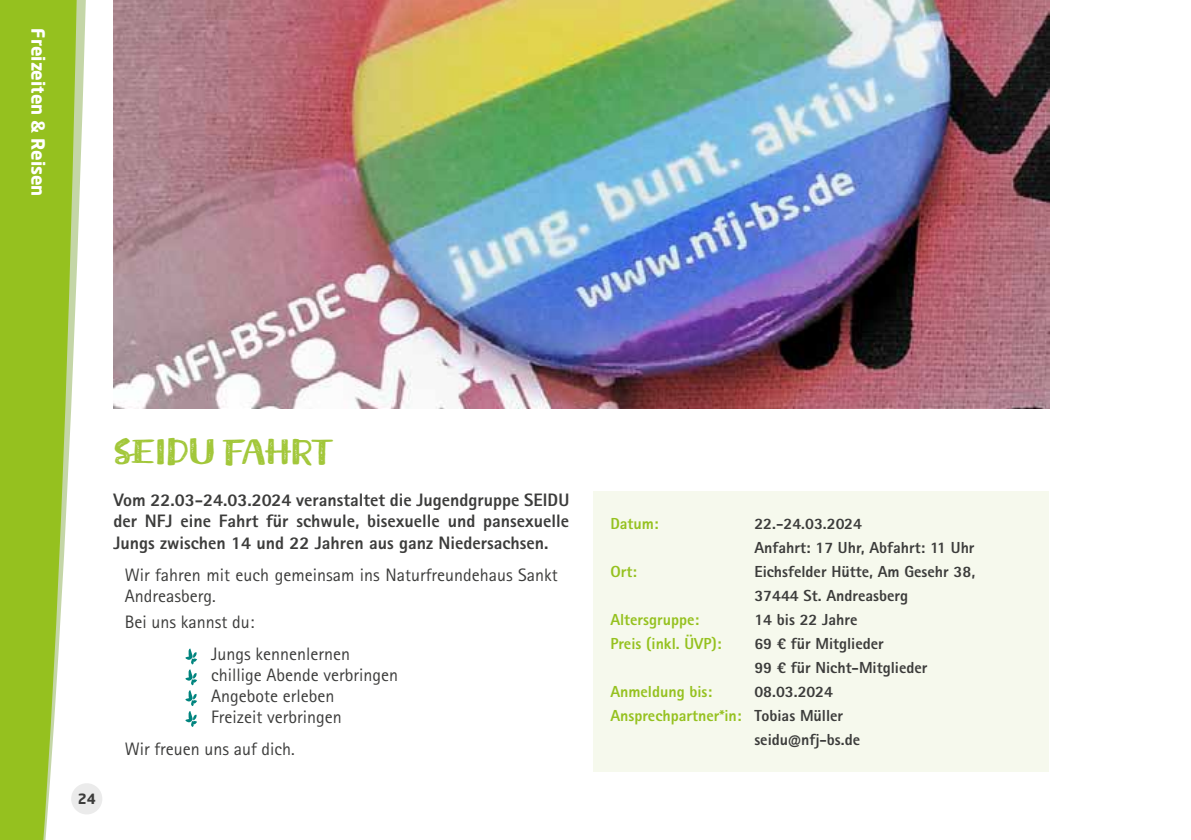
<style>
.page{position:relative;width:1191px;height:840px;background:#fff}
.page>*{position:absolute;margin:0;border:0;box-sizing:border-box;transform-origin:0 0}
.t1{font:40px "Meltow Brush Rust";letter-spacing:-.025em;color:#a2c73a}
.t2{font:18px/20.8px "Rotis Sans Serif Std";color:#3c3c3b}
.t3{font:800 18px/21.6px "Rotis Sans Serif Std";color:#3c3c3b;text-align:justify}
.t4{font:700 18px "Neo Sans Pro";color:#fff}
.t5{font:800 16px/24px "Rotis Sans Serif Std";color:#3c3c3b}
.t6{font:800 16px "Rotis Sans Serif Std";color:#95c11f}
.t7{font:700 14px "Neo Sans Pro";color:#3c3c3b}
.s1{color:#3c3c3b}
</style>
<div class="page">
<svg style="left:185px;top:648px;width:12px;height:78px"></svg>
<div style="left:593px;top:491px;width:456px;height:280px;background:#f6f9ed"></div>
<img style="left:113px;top:0;width:936px;height:408px">
<svg style="left:0;top:0;width:89px;height:839px;fill:#95c11f"></svg>
<p class="t4" style="left:50px;top:28px;width:169px;rotate:90deg">Freizeiten &amp; Reisen</p>
<p class="t7" style="left:78px;top:789px;width:20px">24</p>
<h1 class="t1" style="left:113px;top:427px;width:221px">SEIDU FAHRT</h1>
<p class="t3" style="left:113px;top:488px;width:457px">Vom 22.03-24.03.2024 veranstaltet die Jugendgruppe SEIDU der NFJ eine Fahrt für schwule, bisexuelle und pansexuelle Jungs zwischen 14 und 22 Jahren aus ganz Niedersachsen.</p>
<p class="t2" style="left:125px;top:564px;width:435px">Wir fahren mit euch gemeinsam ins Naturfreundehaus Sankt<br>Andreasberg.</p>
<p class="t2" style="left:211px;top:606px;width:140px;line-height:32.2px;text-indent:-86px">Bei uns kannst du:<br>Jungs kennenlernen</p>
<p class="t2" style="left:211px;top:664px;width:188px">chillige Abende verbringen<br>Angebote erleben<br>Freizeit verbringen</p>
<p class="t2" style="left:125px;top:738px;width:171px">Wir freuen uns auf dich.</p>
<p class="t6" style="left:610px;top:512px;width:50px">Datum:</p>
<p class="t5" style="left:754px;top:510px;width:222px">22.-24.03.2024<br>Anfahrt: 17 Uhr, Abfahrt: 11 Uhr</p>
<p class="t6" style="left:610px;top:560px;width:28px">Ort:</p>
<p class="t5" style="left:754px;top:558px;width:222px">Eichsfelder Hütte, Am Gesehr 38,<br>37444 St. Andreasberg</p>
<p class="t6" style="left:610px;top:608px;width:90px">Altersgruppe:</p>
<p class="t5" style="left:754px;top:606px;width:105px">14 bis 22 Jahre</p>
<p class="t6" style="left:610px;top:632px;width:113px">Preis (inkl. ÜVP):</p>
<p class="t5" style="left:754px;top:630px;width:175px">69 € für Mitglieder<br>99 € für Nicht-Mitglieder</p>
<p class="t6" style="left:610px;top:680px;width:103px">Anmeldung bis:</p>
<p class="t5" style="left:754px;top:678px;width:80px">08.03.2024</p>
<p class="t6" style="left:610px;top:704px;width:234px">Ansprechpartner*in: <span class="s1">Tobias Müller</span></p>
<p class="t5" style="left:754px;top:726px;width:107px">seidu@nfj-bs.de</p>
</div>
